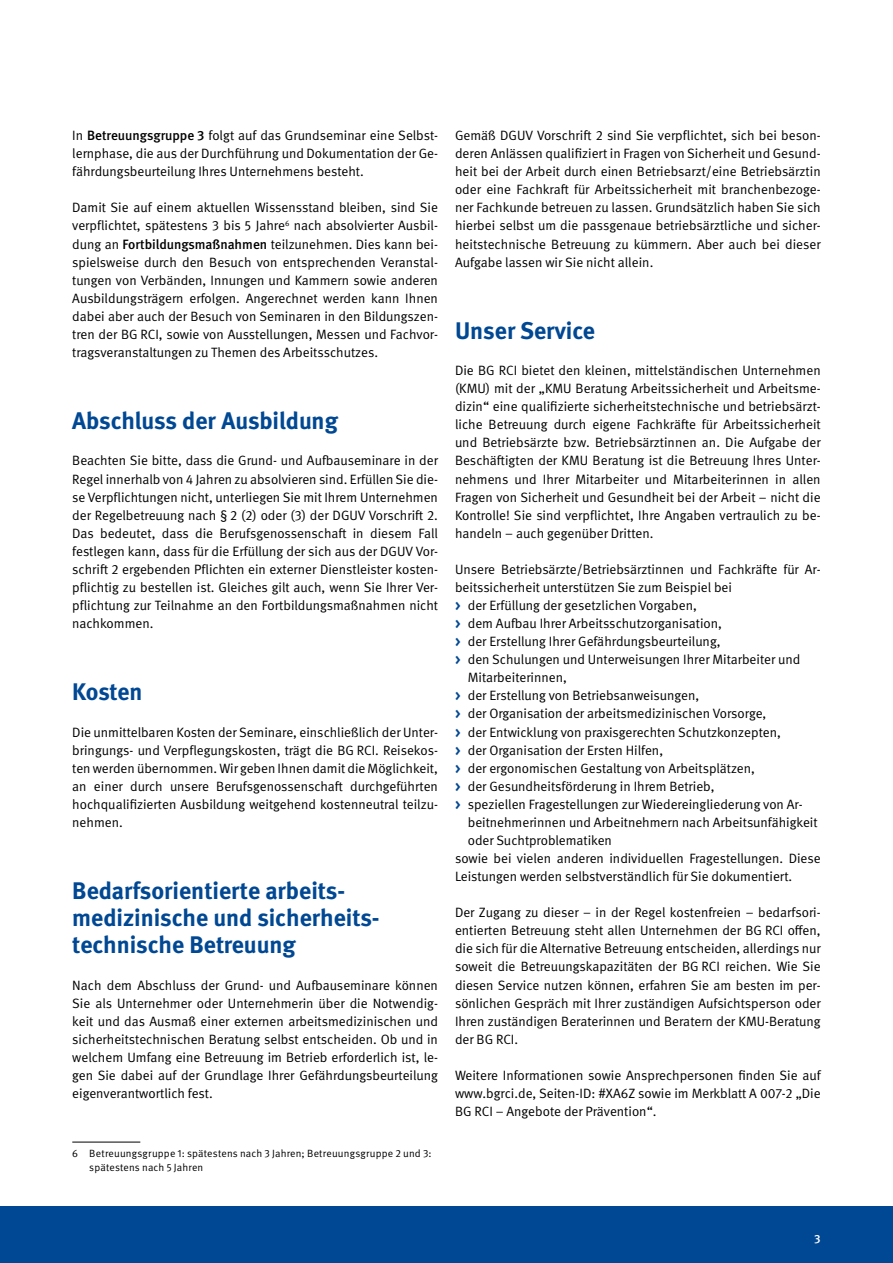
<style>
.page{position:relative;width:893px;height:1263px;background:#fff}
.page>*{position:absolute;margin:0;border:0;box-sizing:border-box;transform-origin:0 0}
._01_Überschriften_16pt_Überschrift{font:700 24px/27px "DGUV Meta";color:#004893}
._02_Fließtext_Fließtext{font:13.5px/18px "DGUV Meta";color:#000;text-align:justify}
.t1{font:500 12px "DGUV Meta";color:#fff}
._02_Fließtext_Fließtext-2{font:10.5px/13.5px "DGUV Meta";letter-spacing:.015em;color:#000}
.s1{font-weight:500}
.s2{font-weight:700;color:#004893}
</style>
<div class="page">
<div style="left:0;top:1206px;width:893px;height:57px;background:#004893"></div>
<hr style="left:72px;top:1142px;width:68px;height:1px;background:#000">
<p class="_02_Fließtext_Fließtext" style="left:72px;top:127px;width:367px">In <span class="s1">Betreuungsgruppe 3</span> folgt auf das Grundseminar eine Selbst&shy;lernphase, die aus der Durchführung und Dokumentation der Ge&shy;fährdungsbeurteilung Ihres Unternehmens besteht.</p>
<p class="_02_Fließtext_Fließtext" style="left:72px;top:199px;width:367px">Damit Sie auf einem aktuellen Wissensstand bleiben, sind Sie verpflichtet, spätestens 3 bis 5 Jahre<sup>6</sup> nach absolvierter Ausbil&shy;dung an <span class="s1">Fortbildungsmaßnahmen</span> teilzunehmen. Dies kann bei&shy;spielsweise durch den Besuch von entsprechenden Veranstal&shy;tungen von Verbänden, Innungen und Kammern sowie anderen Ausbildungsträgern erfolgen. Angerechnet werden kann Ihnen dabei aber auch der Besuch von Seminaren in den Bildungszen&shy;tren der BG RCI, sowie von Ausstellungen, Messen und Fachvor&shy;tragsveranstaltungen zu Themen des Arbeitsschutzes.</p>
<h2 class="_01_Überschriften_16pt_Überschrift" style="left:72px;top:408px;width:267px">Abschluss der Ausbildung</h2>
<p class="_02_Fließtext_Fließtext" style="left:72px;top:452px;width:367px">Beachten Sie bitte, dass die Grund- und Aufbauseminare in der Regel innerhalb von 4 Jahren zu absolvieren sind. Erfüllen Sie die&shy;se Verpflichtungen nicht, unterliegen Sie mit Ihrem Unternehmen der Regelbetreuung nach § 2 (2) oder (3) der DGUV Vorschrift 2.<br>Das bedeutet, dass die Berufsgenossenschaft in diesem Fall festlegen kann, dass für die Erfüllung der sich aus der DGUV Vor&shy;schrift 2 ergebenden Pflichten ein externer Dienstleister kosten&shy;pflichtig zu bestellen ist. Gleiches gilt auch, wenn Sie Ihrer Ver&shy;pflichtung zur Teilnahme an den Fortbildungsmaßnahmen nicht nachkommen.</p>
<h2 class="_01_Überschriften_16pt_Überschrift" style="left:72px;top:679px;width:72px">Kosten</h2>
<p class="_02_Fließtext_Fließtext" style="left:72px;top:723px;width:367px">Die unmittelbaren Kosten der Seminare, einschließlich der Unter&shy;bringungs- und Verpflegungskosten, trägt die BG RCI. Reisekos&shy;ten werden übernommen. Wir geben Ihnen damit die Möglichkeit, an einer durch unsere Berufsgenossenschaft durchgeführten hochqualifizierten Ausbildung weitgehend kostenneutral teilzu&shy;nehmen.</p>
<h2 class="_01_Überschriften_16pt_Überschrift" style="left:72px;top:878px;width:307px">Bedarfsorientierte arbeits&shy;medizinische und sicherheits&shy;technische Betreuung</h2>
<p class="_02_Fließtext_Fließtext" style="left:72px;top:976px;width:367px">Nach dem Abschluss der Grund- und Aufbauseminare können Sie als Unternehmer oder Unternehmerin über die Notwendig&shy;keit und das Ausmaß einer externen arbeitsmedizinischen und sicherheitstechnischen Beratung selbst entscheiden. Ob und in welchem Umfang eine Betreuung im Betrieb erforderlich ist, le&shy;gen Sie dabei auf der Grundlage Ihrer Gefährdungsbeurteilung eigenverantwortlich fest.</p>
<p class="_02_Fließtext_Fließtext-2" style="left:89px;top:1147px;width:344px;text-indent:-17px">6 Betreuungsgruppe 1: spätestens nach 3 Jahren; Betreuungsgruppe 2 und 3: spätestens nach 5 Jahren</p>
<p class="_02_Fließtext_Fließtext" style="left:455px;top:127px;width:367px">Gemäß DGUV Vorschrift 2 sind Sie verpflichtet, sich bei beson&shy;deren Anlässen qualifiziert in Fragen von Sicherheit und Gesund&shy;heit bei der Arbeit durch einen Betriebsarzt/eine Betriebsärztin oder eine Fachkraft für Arbeitssicherheit mit branchenbezoge&shy;ner Fachkunde betreuen zu lassen. Grundsätzlich haben Sie sich hierbei selbst um die passgenaue betriebsärztliche und sicher&shy;heitstechnische Betreuung zu kümmern. Aber auch bei dieser Aufgabe lassen wir Sie nicht allein.</p>
<h2 class="_01_Überschriften_16pt_Überschrift" style="left:455px;top:318px;width:142px">Unser Service</h2>
<p class="_02_Fließtext_Fließtext" style="left:455px;top:362px;width:367px">Die BG RCI bietet den kleinen, mittelständischen Unternehmen (KMU) mit der „KMU Beratung Arbeitssicherheit und Arbeitsme&shy;dizin“ eine qualifizierte sicherheitstechnische und betriebsärzt&shy;liche Betreuung durch eigene Fachkräfte für Arbeitssicherheit und Betriebsärzte bzw. Betriebsärztinnen an. Die Aufgabe der Beschäftigten der KMU Beratung ist die Betreuung Ihres Unter&shy;nehmens und Ihrer Mitarbeiter und Mitarbeiterinnen in allen Fragen von Sicherheit und Gesundheit bei der Arbeit – nicht die Kontrolle! Sie sind verpflichtet, Ihre Angaben vertraulich zu be&shy;handeln – auch gegenüber Dritten.</p>
<p class="_02_Fließtext_Fließtext" style="left:455px;top:560px;width:367px">Unsere Betriebsärzte/Betriebsärztinnen und Fachkräfte für Ar&shy;beitssicherheit unterstützen Sie zum Beispiel bei</p>
<p class="_02_Fließtext_Fließtext" style="left:455px;top:597px;width:243px"><span class="s2">&gt;</span> der Erfüllung der gesetzlichen Vorgaben,</p>
<p class="_02_Fließtext_Fließtext" style="left:455px;top:615px;width:268px"><span class="s2">&gt;</span> dem Aufbau Ihrer Arbeitsschutzorganisation,</p>
<p class="_02_Fließtext_Fließtext" style="left:455px;top:633px;width:267px"><span class="s2">&gt;</span> der Erstellung Ihrer Gefährdungsbeurteilung,</p>
<p class="_02_Fließtext_Fließtext" style="left:468px;top:651px;width:334px;text-indent:-13px"><span class="s2">&gt;</span> den Schulungen und Unterweisungen Ihrer Mitarbeiter und<br>Mitarbeiterinnen,</p>
<p class="_02_Fließtext_Fließtext" style="left:455px;top:687px;width:246px"><span class="s2">&gt;</span> der Erstellung von Betriebsanweisungen,</p>
<p class="_02_Fließtext_Fließtext" style="left:455px;top:705px;width:313px"><span class="s2">&gt;</span> der Organisation der arbeitsmedizinischen Vorsorge,</p>
<p class="_02_Fließtext_Fließtext" style="left:455px;top:723px;width:327px"><span class="s2">&gt;</span> der Entwicklung von praxisgerechten Schutzkonzepten,</p>
<p class="_02_Fließtext_Fließtext" style="left:455px;top:741px;width:210px"><span class="s2">&gt;</span> der Organisation der Ersten Hilfen,</p>
<p class="_02_Fließtext_Fließtext" style="left:455px;top:759px;width:301px"><span class="s2">&gt;</span> der ergonomischen Gestaltung von Arbeitsplätzen,</p>
<p class="_02_Fließtext_Fließtext" style="left:455px;top:777px;width:261px"><span class="s2">&gt;</span> der Gesundheitsförderung in Ihrem Betrieb,</p>
<p class="_02_Fließtext_Fließtext" style="left:468px;top:795px;width:351px;text-align:left;text-indent:-13px"><span class="s2">&gt;</span> speziellen Fragestellungen zur Wiedereingliederung von Ar&shy;beitnehmerinnen und Arbeitnehmern nach Arbeitsunfähigkeit oder Suchtproblematiken</p>
<p class="_02_Fließtext_Fließtext" style="left:455px;top:850px;width:367px">sowie bei vielen anderen individuellen Fragestellungen. Diese<br>Leistungen werden selbstverständlich für Sie dokumentiert.</p>
<p class="_02_Fließtext_Fließtext" style="left:455px;top:904px;width:367px">Der Zugang zu dieser – in der Regel kostenfreien – bedarfsori&shy;entierten Betreuung steht allen Unternehmen der BG RCI offen, die sich für die Alternative Betreuung entscheiden, allerdings nur soweit die Betreuungskapazitäten der BG RCI reichen. Wie Sie diesen Service nutzen können, erfahren Sie am besten im per&shy;sönlichen Gespräch mit Ihrer zuständigen Aufsichtsperson oder Ihren zuständigen Beraterinnen und Beratern der KMU-Beratung der BG RCI.</p>
<p class="_02_Fließtext_Fließtext" style="left:455px;top:1066px;width:367px">Weitere Informationen sowie Ansprechpersonen finden Sie auf www.bgrci.de, Seiten-ID: #XA6Z sowie im Merkblatt A 007-2 „Die BG RCI – Angebote der Prävention“.</p>
<p class="t1" style="left:814px;top:1231px;width:8px">3</p>
</div>
